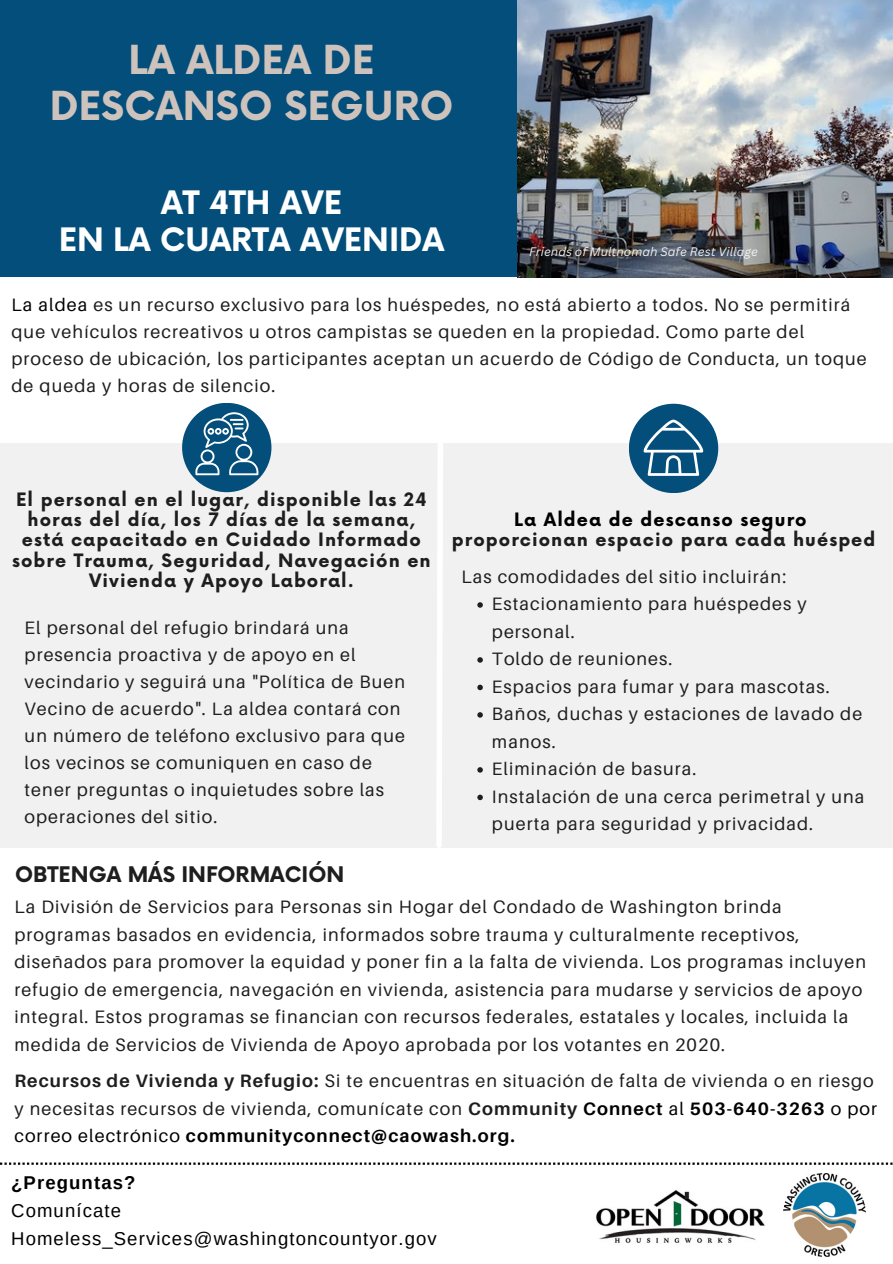
<style>
.page{position:relative;width:893px;height:1264px;background:#fff}
.page>*{position:absolute;margin:0;border:0;box-sizing:border-box;transform-origin:0 0}
.t1{font:700 39px/46px "Now";color:#cec3bc;text-align:center}
.t2{font:700 31.5px "Now";color:#fff}
.t3{font:700 21px "Now";color:#1e1e1e}
.t4{font:18.45px "Arimo";letter-spacing:.06em;color:#000}
.t5{font:700 18.45px "Arimo";letter-spacing:.06em;color:#000}
.t6{font:18px/27.5px "Aileron";letter-spacing:.06em;color:#1e1e1e}
.t7{font:700 18px/20.2px "Now";letter-spacing:.06em;color:#1e1e1e;text-align:center}
.t8{font:700 18px "Now";letter-spacing:.06em;color:#000}
.t9{font:italic 12px "Canva Sans";color:#f1f1f1}
.s1{color:#000}
.s2{font-weight:700}
.s3{font-weight:700;color:#000}
</style>
<div class="page">
<div style="left:0;top:0;width:892px;height:277px;background:#034e7b"></div>
<img style="left:517px;top:0;width:375px;height:277px">
<div style="left:0;top:443px;width:892px;height:405px;background:#f1f1f1"></div>
<div style="left:629px;top:404px;width:89px;height:89px;background:#034e7b;border-radius:50%"></div>
<div style="left:182px;top:403px;width:89px;height:89px;background:#034e7b;border-radius:50%"></div>
<svg style="left:437px;top:443px;width:6px;height:405px"></svg>
<svg style="left:643px;top:419px;width:60px;height:57px"></svg>
<svg style="left:195px;top:412px;width:63px;height:63px"></svg>
<img style="left:783px;top:1173px;width:82px;height:83px">
<svg style="left:0;top:1162px;width:892px;height:2px"></svg>
<img style="left:596px;top:1190px;width:169px;height:53px">
<svg style="left:477px;top:602px;width:6px;height:5px"></svg>
<svg style="left:477px;top:657px;width:6px;height:5px"></svg>
<svg style="left:477px;top:684px;width:6px;height:6px"></svg>
<svg style="left:477px;top:712px;width:6px;height:5px"></svg>
<svg style="left:477px;top:767px;width:6px;height:5px"></svg>
<svg style="left:477px;top:794px;width:6px;height:6px"></svg>
<p class="t1" style="left:50px;top:40px;width:405px">LA ALDEA DE<br>DESCANSO SEGURO</p>
<p class="t2" style="left:161px;top:185px;width:182px">AT 4TH AVE</p>
<p class="t2" style="left:59px;top:222px;width:387px">EN LA CUARTA AVENIDA</p>
<p class="t9" style="left:529px;top:243px;width:230px">Friends of Multnomah Safe Rest Village</p>
<p class="t6" style="left:11px;top:291px;width:856px;line-height:27px"><span class="s1">La aldea</span> es un recurso exclusivo para los huéspedes, no está abierto a todos. No se permitirá que vehículos recreativos u otros campistas se queden en la propiedad. Como parte del proceso de ubicación, los participantes aceptan un acuerdo de Código de Conducta, un toque de queda y horas de silencio.</p>
<p class="t7" style="left:12px;top:490px;width:420px">El personal en el lugar, disponible las 24 horas del día, los 7 días de la semana, está capacitado en Cuidado Informado sobre Trauma, Seguridad, Navegación en Vivienda y Apoyo Laboral.</p>
<p class="t6" style="left:25px;top:614px;width:382px;line-height:27px">El personal del refugio brindará una presencia proactiva y de apoyo en el vecindario y seguirá una "Política de Buen Vecino de acuerdo". La aldea contará con un número de teléfono exclusivo para que los vecinos se comuniquen en caso de tener preguntas o inquietudes sobre las operaciones del sitio.</p>
<p class="t3" style="left:15px;top:863px;width:331px">OBTENGA MÁS INFORMACIÓN</p>
<p class="t8" style="left:514px;top:509px;width:294px">La Aldea de descanso seguro</p>
<p class="t7" style="left:452px;top:530px;width:425px">proporcionan espacio para cada huésped</p>
<p class="t6" style="left:461px;top:562px;width:326px">Las comodidades del sitio incluirán:</p>
<p class="t6" style="left:492px;top:590px;width:316px">Estacionamiento para huéspedes y personal.</p>
<p class="t6" style="left:492px;top:644px;width:182px">Toldo de reuniones.</p>
<p class="t6" style="left:492px;top:672px;width:339px">Espacios para fumar y para mascotas.</p>
<p class="t6" style="left:492px;top:699px;width:372px">Baños, duchas y estaciones de lavado de manos.</p>
<p class="t6" style="left:492px;top:754px;width:206px">Eliminación de basura.</p>
<p class="t6" style="left:492px;top:782px;width:374px">Instalación de una cerca perimetral y una puerta para seguridad y privacidad.</p>
<p class="t6" style="left:14px;top:892px;width:853px">La División de Servicios para Personas sin Hogar del Condado de Washington brinda programas basados en evidencia, informados sobre trauma y culturalmente receptivos, diseñados para promover la equidad y poner fin a la falta de vivienda. Los programas incluyen refugio de emergencia, navegación en vivienda, asistencia para mudarse y servicios de apoyo integral. Estos programas se financian con recursos federales, estatales y locales, incluida la medida de Servicios de Vivienda de Apoyo aprobada por los votantes en 2020.</p>
<p class="t6" style="left:14px;top:1066px;width:864px"><span class="s2">Recursos de Vivienda y Refugio:</span> Si te encuentras en situación de falta de vivienda o en riesgo y necesitas recursos de vivienda, comunícate con <span class="s2">Community</span> <span class="s3">Connect</span> <span class="s1">al</span> <span class="s3">503-640-3263</span> <span class="s1">o por correo electrónico</span> <span class="s3">communityconnect@caowash.org.</span></p>
<p class="t5" style="left:11px;top:1172px;width:126px">¿Preguntas?</p>
<p class="t4" style="left:11px;top:1200px;width:111px">Comunícate</p>
<p class="t4" style="left:11px;top:1228px;width:427px">Homeless_Services@washingtoncountyor.gov</p>
</div>
